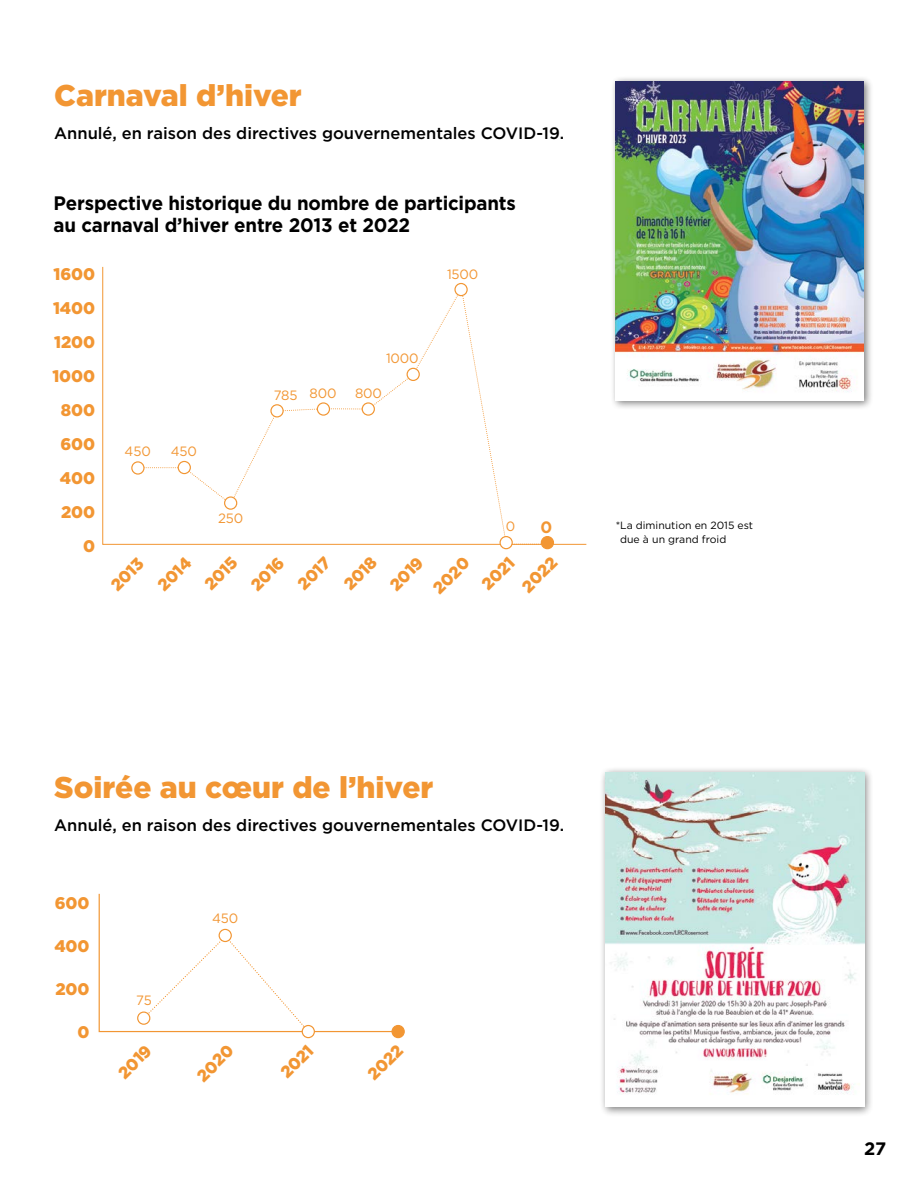
<style>
.page{position:relative;width:918px;height:1188px;background:#fff}
.page>*{position:absolute;margin:0;border:0;box-sizing:border-box;transform-origin:0 0}
.t1{font:900 30px "Gotham HTF";color:#f29633}
.t2{font:700 19.5px/22.5px "Gotham";letter-spacing:-.01em;color:#000;scale:.96 1}
.t3{font:700 18px "Gotham";color:#000}
.t4{font:900 16.8px/33.9px "Gotham HTF";letter-spacing:-.01em;color:#f29633;text-align:right}
.t5{font:500 16.5px "Gotham";color:#000}
.t6{font:700 16.5px "Gotham";color:#f29633}
.t7{font:13.5px "Gotham HTF";letter-spacing:-.01em;color:#f29633}
.t8{font:10.5px/13.5px "Gotham HTF";color:#000}
</style>
<div class="page">
<svg style="left:102px;top:266px;width:485px;height:279px"></svg>
<div style="left:600px;top:767px;width:274px;height:350px;background:#000;opacity:.5"></div>
<img style="left:606px;top:773px;width:258px;height:334px">
<div style="left:610px;top:75px;width:263px;height:335px;background:#000;opacity:.5"></div>
<img style="left:616px;top:81px;width:248px;height:319px">
<svg style="left:138px;top:288px;width:410px;height:257px"></svg>
<svg style="left:132px;top:462px;width:12px;height:12px"></svg>
<div style="left:131px;top:461px;width:14px;height:14px;border:1px solid #f29633;border-radius:50%"></div>
<div style="left:178px;top:461px;width:12px;height:13px;background:#fff;border-radius:50%"></div>
<div style="left:178px;top:461px;width:13px;height:13px;border:1px solid #f29633;border-radius:50%"></div>
<div style="left:225px;top:497px;width:12px;height:12px;background:#fff;border-radius:50%"></div>
<div style="left:224px;top:496px;width:13px;height:14px;border:1px solid #f29633;border-radius:50%"></div>
<div style="left:455px;top:284px;width:12px;height:12px;background:#fff;border-radius:50%"></div>
<div style="left:454px;top:283px;width:14px;height:13px;border:1px solid #f29633;border-radius:50%"></div>
<svg style="left:271px;top:405px;width:12px;height:12px"></svg>
<div style="left:270px;top:404px;width:14px;height:14px;border:1px solid #f29633;border-radius:50%"></div>
<div style="left:407px;top:368px;width:12px;height:12px;background:#fff;border-radius:50%"></div>
<div style="left:407px;top:368px;width:13px;height:13px;border:1px solid #f29633;border-radius:50%"></div>
<div style="left:317px;top:403px;width:12px;height:12px;background:#fff;border-radius:50%"></div>
<div style="left:317px;top:402px;width:13px;height:14px;border:1px solid #f29633;border-radius:50%"></div>
<div style="left:362px;top:403px;width:12px;height:12px;background:#fff;border-radius:50%"></div>
<div style="left:362px;top:402px;width:13px;height:14px;border:1px solid #f29633;border-radius:50%"></div>
<div style="left:500px;top:537px;width:12px;height:12px;background:#fff;border-radius:50%"></div>
<div style="left:500px;top:536px;width:13px;height:13px;border:1px solid #f29633;border-radius:50%"></div>
<div style="left:541px;top:537px;width:12px;height:12px;background:#f29633;border-radius:50%"></div>
<div style="left:541px;top:536px;width:13px;height:13px;border:1px solid #f29633;border-radius:50%"></div>
<svg style="left:98px;top:893px;width:297px;height:140px"></svg>
<div style="left:138px;top:1012px;width:12px;height:12px;background:#fff;border-radius:50%"></div>
<div style="left:137px;top:1012px;width:13px;height:13px;border:1px solid #f29633;border-radius:50%"></div>
<div style="left:219px;top:929px;width:12px;height:13px;background:#fff;border-radius:50%"></div>
<div style="left:219px;top:929px;width:13px;height:13px;border:1px solid #f29633;border-radius:50%"></div>
<div style="left:302px;top:1026px;width:12px;height:12px;background:#fff;border-radius:50%"></div>
<div style="left:302px;top:1025px;width:13px;height:13px;border:1px solid #f29633;border-radius:50%"></div>
<div style="left:392px;top:1026px;width:12px;height:12px;background:#f29633;border-radius:50%"></div>
<div style="left:391px;top:1025px;width:14px;height:13px;border:1px solid #f29633;border-radius:50%"></div>
<h1 class="t1" style="left:54px;top:78px;width:249px">Carnaval d’hiver</h1>
<p class="t5" style="left:54px;top:123px;width:512px">Annulé, en raison des directives gouvernementales COVID-19.</p>
<p class="t2" style="left:54px;top:191px;width:483px">Perspective historique du nombre de participants au carnaval d’hiver entre 2013 et 2022</p>
<p class="t4" style="left:53px;top:257px;width:44px">1600<br>1400<br>1200<br>1000<br>800<br>600<br>400<br>200<br>0</p>
<p class="t7" style="left:125px;top:444px;width:28px">450</p>
<p class="t7" style="left:171px;top:444px;width:28px">450</p>
<p class="t7" style="left:218px;top:511px;width:27px">250</p>
<p class="t7" style="left:447px;top:267px;width:33px">1500</p>
<p class="t7" style="left:386px;top:350px;width:34px">1000</p>
<p class="t7" style="left:274px;top:387px;width:64px">785 800</p>
<p class="t7" style="left:355px;top:386px;width:28px">800</p>
<p class="t7" style="left:506px;top:519px;width:11px">0</p>
<p class="t6" style="left:541px;top:516px;width:13px">0</p>
<p class="t4" style="left:101px;top:576px;width:40px;rotate:-45deg">2013</p>
<p class="t4" style="left:148px;top:576px;width:41px;rotate:-45deg">2014</p>
<p class="t4" style="left:195px;top:575px;width:40px;rotate:-45deg">2015</p>
<p class="t4" style="left:241px;top:575px;width:41px;rotate:-45deg">2016</p>
<p class="t4" style="left:288px;top:575px;width:40px;rotate:-45deg">2017</p>
<p class="t4" style="left:334px;top:575px;width:40px;rotate:-45deg">2018</p>
<p class="t4" style="left:380px;top:575px;width:41px;rotate:-45deg">2019</p>
<p class="t4" style="left:424px;top:578px;width:45px;rotate:-45deg">2020</p>
<p class="t4" style="left:493px;top:557px;width:44px;line-height:30px;text-align:left;text-indent:-27px;rotate:-45deg">2021<br>2022</p>
<p class="t8" style="left:620px;top:518px;width:135px;text-indent:-5px">*La diminution en 2015 est due à un grand froid</p>
<h1 class="t1" style="left:54px;top:770px;width:381px">Soirée au cœur de l’hiver</h1>
<p class="t5" style="left:54px;top:814px;width:512px">Annulé, en raison des directives gouvernementales COVID-19.</p>
<p class="t4" style="left:55px;top:886px;width:36px">600</p>
<p class="t4" style="left:54px;top:929px;width:37px">400</p>
<p class="t4" style="left:55px;top:972px;width:35px">200</p>
<p class="t4" style="left:77px;top:1015px;width:14px">0</p>
<p class="t7" style="left:136px;top:993px;width:17px">75</p>
<p class="t7" style="left:212px;top:911px;width:28px">450</p>
<p class="t4" style="left:109px;top:1063px;width:41px;rotate:-45deg">2019</p>
<p class="t4" style="left:187px;top:1066px;width:45px;rotate:-45deg">2020</p>
<p class="t4" style="left:271px;top:1063px;width:40px;rotate:-45deg">2021</p>
<p class="t4" style="left:358px;top:1065px;width:44px;rotate:-45deg">2022</p>
<p class="t3" style="left:864px;top:1136px;width:24px">27</p>
</div>
